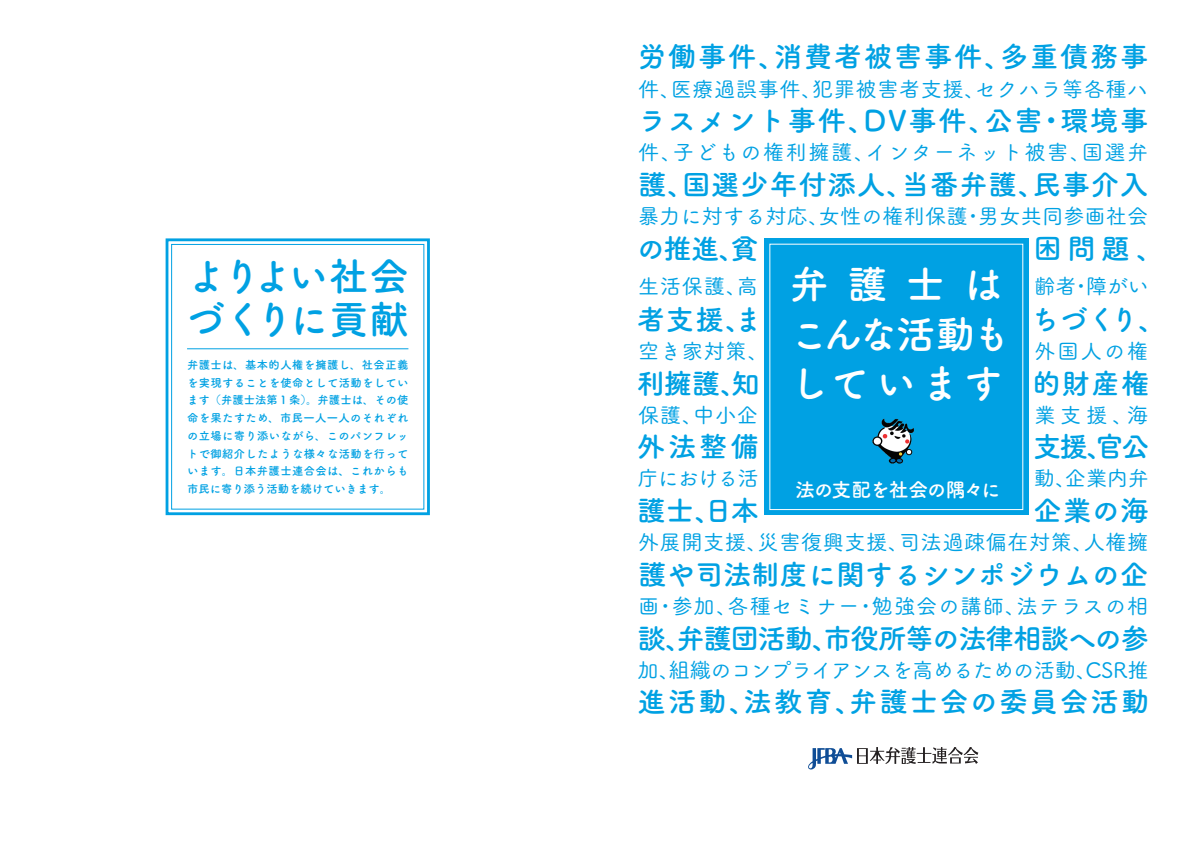
<style>
.page{position:relative;width:1191px;height:842px;background:#fff}
.page>*{position:absolute;margin:0;border:0;box-sizing:border-box;transform-origin:0 0}
.t1{font:39.7px/49.6px "Tsuku A Rd Gothic Std B";letter-spacing:.05em;color:#fff}
.t2{font:39.7px/42.5px "Tsuku A Rd Gothic Std B";letter-spacing:-.08em;color:#00a1e3}
.t3{font:28.3px "Tsuku A Rd Gothic Std B";letter-spacing:.03em;color:#00a1e3}
.t4{font:28.3px "Tsuku A Rd Gothic Std B";letter-spacing:-.045em;color:#00a1e3}
.t5{font:28.3px "Tsuku A Rd Gothic Std B";letter-spacing:.055em;color:#00a1e3}
.t6{font:28.3px "Tsuku A Rd Gothic Std B";letter-spacing:.06em;color:#00a1e3}
.t7{font:28.3px "Tsuku A Rd Gothic Std B";color:#00a1e3}
.t8{font:28.3px "Tsuku A Rd Gothic Std B";letter-spacing:.07em;color:#00a1e3}
.t9{font:21.3px "Tsuku A Rd Gothic Std M";letter-spacing:.02em;color:#00a1e3}
.t10{font:21.3px "Tsuku A Rd Gothic Std M";letter-spacing:-.04em;color:#00a1e3}
.t11{font:21.3px "Tsuku A Rd Gothic Std M";color:#00a1e3}
.t12{font:21.3px "Tsuku A Rd Gothic Std M";letter-spacing:.04em;color:#00a1e3}
.t13{font:21.3px "Tsuku A Rd Gothic Std M";letter-spacing:.065em;color:#00a1e3}
.t14{font:19.8px "Tsuku A Rd Gothic Std B";letter-spacing:-.07em;color:#fff}
.t15{font:11.3px/17.7px "Tsuku A Rd Gothic Std B";letter-spacing:.03em;color:#00a1e3;text-align:justify}
</style>
<div class="page">
<div style="left:764px;top:238px;width:264px;height:277px;background:#00a1e3"></div>
<img style="left:872px;top:418px;width:41px;height:46px">
<svg style="left:808px;top:747px;width:170px;height:23px"></svg>
<svg style="left:165px;top:238px;width:265px;height:278px"></svg>
<div style="left:171px;top:244px;width:253px;height:265px;border:1px solid #00a1e3"></div>
<h1 class="t2" style="left:186px;top:253px;width:225px">よりよい社会づくりに貢献</h1>
<p class="t15" style="left:187px;top:355px;width:223px">弁護士は､基本的⼈権を擁護し､社会正義を実現することを使命として活動をしています（弁護士法第１条）。弁護士は､その使命を果たすため､市⺠一⼈一⼈のそれぞれの立場に寄り添いながら､このパンフレットで御紹介したような様々な活動を行っています。日本弁護士連合会は、これからも市⺠に寄り添う活動を続けていきます。</p>
<h2 class="t6" style="left:638px;top:35px;width:512px">労働事件、消費者被害事件、多重債務事</h2>
<h3 class="t9" style="left:638px;top:72px;width:512px">件、医療過誤事件、犯罪被害者支援、セクハラ等各種ハ</h3>
<h2 class="t5" style="left:638px;top:99px;width:512px">ラスメント事件、DV事件、公害・環境事</h2>
<h3 class="t13" style="left:638px;top:136px;width:512px">件、子どもの権利擁護、インターネット被害、国選弁</h3>
<h2 class="t3" style="left:638px;top:162px;width:512px">護、国選少年付添人、当番弁護、民事介入</h2>
<h3 class="t11" style="left:638px;top:200px;width:512px">暴力に対する対応、女性の権利保護・男女共同参画社会</h3>
<h2 class="t3" style="left:637px;top:226px;width:123px">の推進、貧</h2>
<h2 class="t3" style="left:1033px;top:226px;width:132px">困問題、</h2>
<h3 class="t9" style="left:638px;top:270px;width:122px">生活保護、高</h3>
<h3 class="t9" style="left:1034px;top:270px;width:116px">齢者・障がい</h3>
<h2 class="t3" style="left:637px;top:297px;width:127px">者支援、ま</h2>
<h2 class="t3" style="left:1030px;top:297px;width:137px">ちづくり、</h2>
<h3 class="t9" style="left:638px;top:335px;width:132px">空き家対策、</h3>
<h3 class="t9" style="left:1034px;top:335px;width:115px">外国人の権</h3>
<h2 class="t3" style="left:637px;top:361px;width:124px">利擁護、知</h2>
<h2 class="t3" style="left:1032px;top:361px;width:119px">的財産権</h2>
<h3 class="t9" style="left:638px;top:398px;width:122px">保護、中小企</h3>
<h3 class="t9" style="left:1034px;top:398px;width:115px">業支援、海</h3>
<h2 class="t3" style="left:637px;top:425px;width:124px">外法整備</h2>
<h2 class="t3" style="left:1033px;top:425px;width:118px">支援、官公</h2>
<h3 class="t9" style="left:637px;top:462px;width:122px">庁における活</h3>
<h3 class="t9" style="left:1034px;top:462px;width:116px">動、企業内弁</h3>
<h2 class="t3" style="left:637px;top:488px;width:123px">護士、日本</h2>
<h2 class="t3" style="left:1033px;top:488px;width:117px">企業の海</h2>
<h3 class="t9" style="left:638px;top:526px;width:512px">外展開支援、災害復興支援、司法過疎偏在対策、人権擁</h3>
<h2 class="t7" style="left:638px;top:552px;width:512px">護や司法制度に関するシンポジウムの企</h2>
<h3 class="t12" style="left:638px;top:590px;width:512px">画・参加、各種セミナー・勉強会の講師、法テラスの相</h3>
<h2 class="t4" style="left:637px;top:616px;width:513px">談、弁護団活動、市役所等の法律相談への参</h2>
<h3 class="t10" style="left:638px;top:654px;width:512px">加、組織のコンプライアンスを高めるための活動、CSR推</h3>
<h2 class="t8" style="left:637px;top:680px;width:513px">進活動、法教育、弁護士会の委員会活動</h2>
<h1 class="t1" style="left:789px;top:257px;width:223px">弁護士はこんな活動もしています</h1>
<h3 class="t14" style="left:795px;top:474px;width:207px">法の支配を社会の隅々に</h3>
</div>
